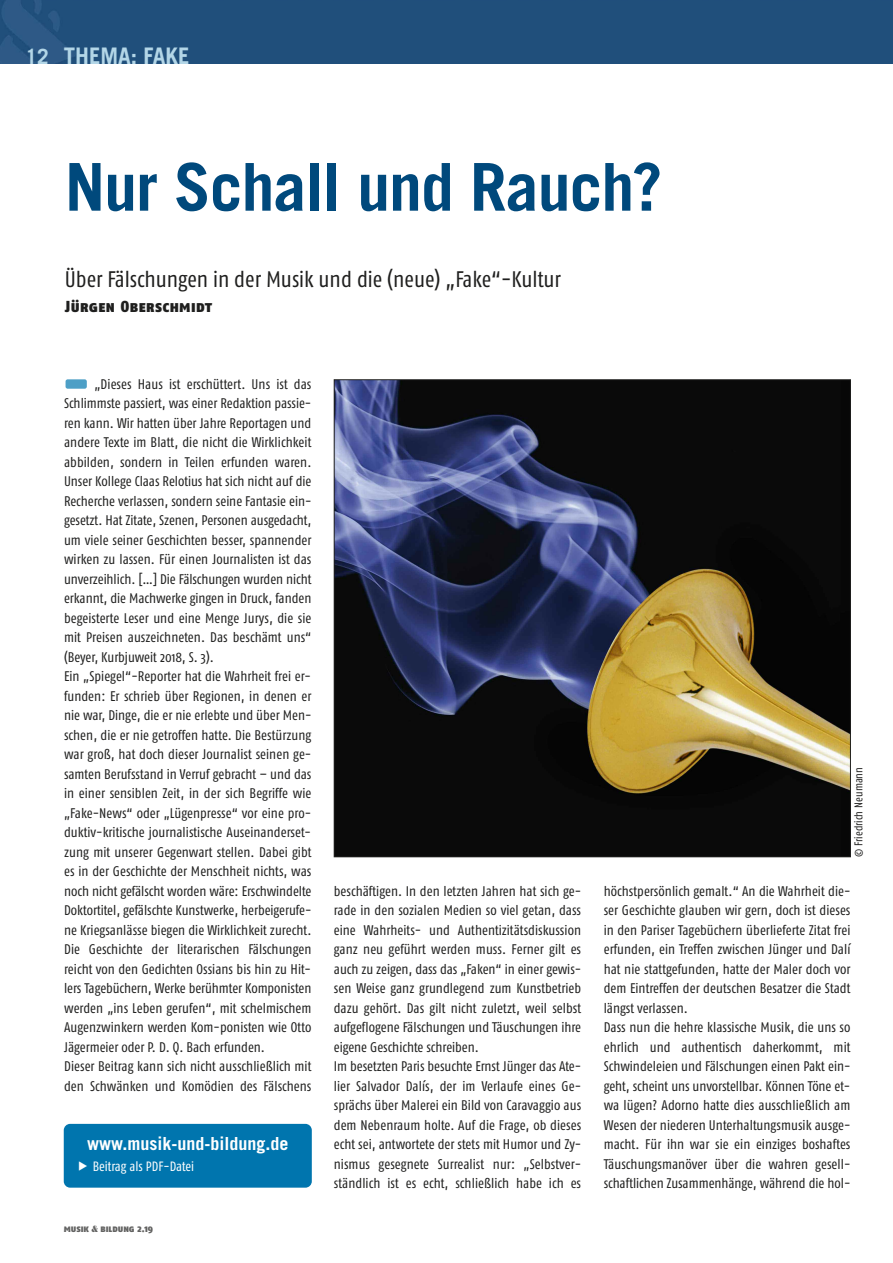
<style>
.page{position:relative;width:893px;height:1263px;background:#fff}
.page>*{position:absolute;margin:0;border:0;box-sizing:border-box;transform-origin:0 0}
.t1{font:700 66px "Trade Gothic";letter-spacing:-.015em;color:#00497c}
.t2{font:700 22.8px "Trade Gothic";color:#b3d6e7}
.t3{font:22.5px "Fago Co";color:#1f1f1e}
.t4{font:700 18px "Trade Gothic";color:#fff}
.t5{font:15.9px "Fago Co Black Caps";letter-spacing:.02em;color:#1f1f1e}
.t6{font:13.95px/19.5px "Fago Co";color:#1f1f1e}
.t7{font:13.5px "Fago Co";color:#fff}
.t8{font:11.25px "Fago Co";letter-spacing:-.005em;color:#1f1f1e}
.t9{font:9.9px "Fago Co Black Caps";letter-spacing:-.01em;color:#626261}
.s1{font-size:21px}
.s2{font-family:"Stencil";font-size:9.6px}
</style>
<div class="page">
<div style="left:64px;top:1124px;width:248px;height:64px;background:#0075ae;border-radius:6px"></div>
<div style="left:66px;top:379px;width:21px;height:10px;background:#4d9fc6;border-radius:2px"></div>
<img style="left:336px;top:381px;width:513px;height:474px">
<div style="left:0;top:0;width:893px;height:64px;background:#204f7b"></div>
<h2 class="t2" style="left:26px;top:47px;width:166px"><span class="s1">12</span> THEMA: FAKE</h2>
<h1 class="t1" style="left:65px;top:163px;width:599px">Nur Schall und Rauch?</h1>
<h3 class="t3" style="left:65px;top:271px;width:498px">Über Fälschungen in der Musik und die (neue) „Fake“-Kultur</h3>
<p class="t5" style="left:65px;top:297px;width:149px">Jürgen Oberschmidt</p>
<p class="t6" style="left:64px;top:375px;width:249px;text-indent:30px">„Dieses Haus ist erschüttert. Uns ist das Schlimmste passiert, was einer Redaktion passie&shy;ren kann. Wir hatten über Jahre Reportagen und andere Texte im Blatt, die nicht die Wirklichkeit abbilden, sondern in Teilen erfunden waren.<br>Unser Kollege Claas Relotius hat sich nicht auf die Recherche verlassen, sondern seine Fantasie ein&shy;gesetzt. Hat Zitate, Szenen, Personen ausgedacht, um viele seiner Geschichten besser, spannender wirken zu lassen. Für einen Journalisten ist das unverzeihlich. […] Die Fälschungen wurden nicht erkannt, die Machwerke gingen in Druck, fanden begeisterte Leser und eine Menge Jurys, die sie mit Preisen auszeichneten. Das beschämt uns“ (Beyer, Kurbjuweit 2018, S. 3).<br>Ein „Spiegel“-Reporter hat die Wahrheit frei er&shy;funden: Er schrieb über Regionen, in denen er nie war, Dinge, die er nie erlebte und über Men&shy;schen, die er nie getroffen hatte. Die Bestürzung war groß, hat doch dieser Journalist seinen ge&shy;samten Berufsstand in Verruf gebracht – und das in einer sensiblen Zeit, in der sich Begriffe wie „Fake-News“ oder „Lügenpresse“ vor eine pro&shy;duktiv-kritische journalistische Auseinanderset&shy;zung mit unserer Gegenwart stellen. Dabei gibt es in der Geschichte der Menschheit nichts, was noch nicht gefälscht worden wäre: Erschwindelte Doktortitel, gefälschte Kunstwerke, herbeigerufe&shy;ne Kriegsanlässe biegen die Wirklichkeit zurecht.<br>Die Geschichte der literarischen Fälschungen reicht von den Gedichten Ossians bis hin zu Hit&shy;lers Tagebüchern, Werke berühmter Komponisten werden „ins Leben gerufen“, mit schelmischem Augenzwinkern werden Kom-ponisten wie Otto Jägermeier oder P. D. Q. Bach erfunden.<br>Dieser Beitrag kann sich nicht ausschließlich mit den Schwänken und Komödien des Fälschens</p>
<p class="t4" style="left:87px;top:1137px;width:203px">www.musik-und-bildung.de</p>
<p class="t7" style="left:93px;top:1162px;width:103px">Beitrag als PDF-Datei</p>
<p class="t9" style="left:64px;top:1223px;width:91px">musik <span class="s2">&amp;</span> bildung 2.19</p>
<p class="t8" style="left:854px;top:856px;width:91px;rotate:-90deg">© Friedrich Neumann</p>
<p class="t6" style="left:334px;top:882px;width:249px">beschäftigen. In den letzten Jahren hat sich ge&shy;rade in den sozialen Medien so viel getan, dass eine Wahrheits- und Authentizitätsdiskussion ganz neu geführt werden muss. Ferner gilt es auch zu zeigen, dass das „Faken“ in einer gewis&shy;sen Weise ganz grundlegend zum Kunstbetrieb dazu gehört. Das gilt nicht zuletzt, weil selbst aufgeflogene Fälschungen und Täuschungen ihre eigene Geschichte schreiben.<br>Im besetzten Paris besuchte Ernst Jünger das Ate&shy;lier Salvador Dalís, der im Verlaufe eines Ge&shy;sprächs über Malerei ein Bild von Caravaggio aus dem Nebenraum holte. Auf die Frage, ob dieses echt sei, antwortete der stets mit Humor und Zy&shy;nismus gesegnete Surrealist nur: „Selbstver&shy;ständlich ist es echt, schließlich habe ich es</p>
<p class="t6" style="left:604px;top:882px;width:248px">höchstpersönlich gemalt.“ An die Wahrheit die&shy;ser Geschichte glauben wir gern, doch ist dieses in den Pariser Tagebüchern überlieferte Zitat frei erfunden, ein Treffen zwischen Jünger und Dalí hat nie stattgefunden, hatte der Maler doch vor dem Eintreffen der deutschen Besatzer die Stadt längst verlassen.<br>Dass nun die hehre klassische Musik, die uns so ehrlich und authentisch daherkommt, mit Schwindeleien und Fälschungen einen Pakt ein&shy;geht, scheint uns unvorstellbar. Können Töne et&shy;wa lügen? Adorno hatte dies ausschließlich am Wesen der niederen Unterhaltungsmusik ausge&shy;macht. Für ihn war sie ein einziges boshaftes Täuschungsmanöver über die wahren gesell&shy;schaftlichen Zusammenhänge, während die hol-</p>
</div>
